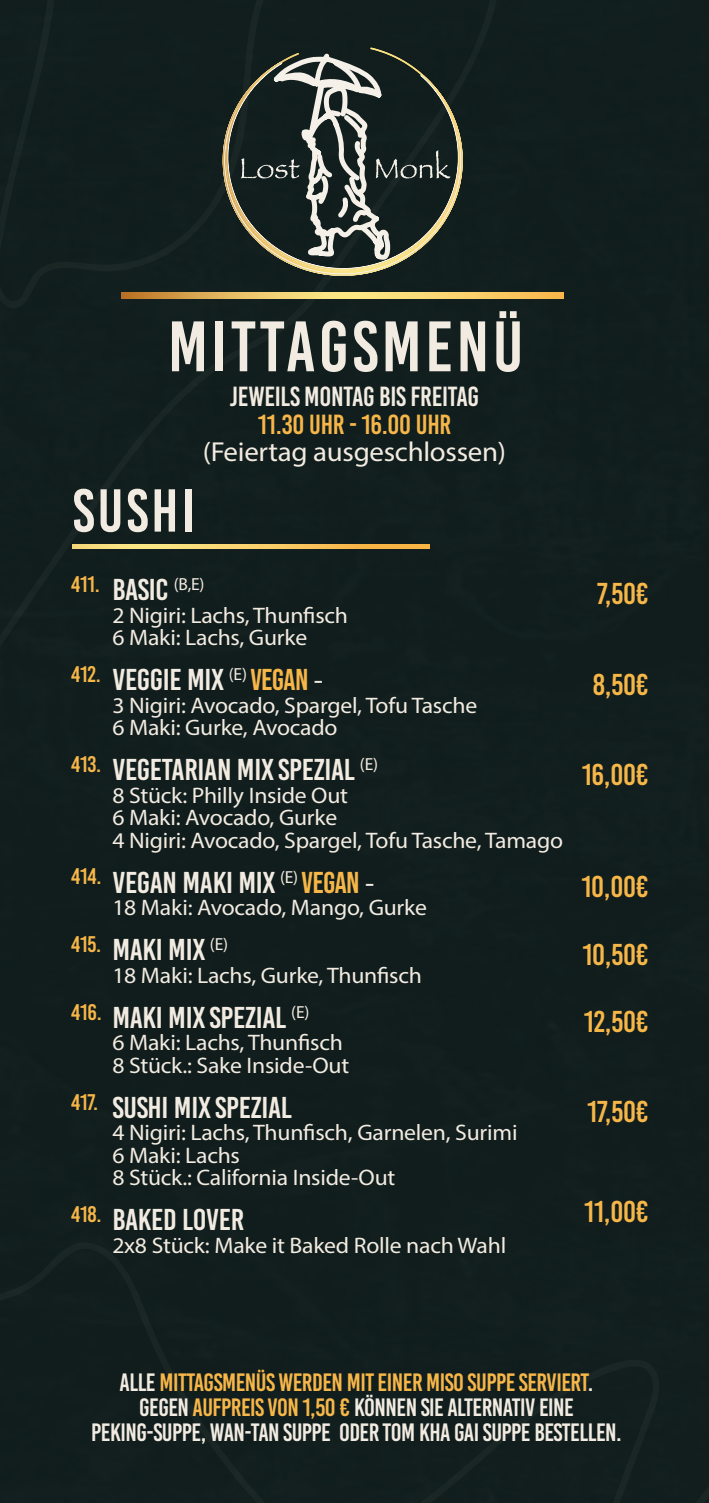
<style>
.page{position:relative;width:709px;height:1503px;background:#fff}
.page>*{position:absolute;margin:0;border:0;box-sizing:border-box;transform-origin:0 0}
.t1{font:71.25px "Bebas Kai";letter-spacing:.05em;color:#f2ebe1}
.t2{font:60.5px "Bebas Kai";letter-spacing:.05em;color:#f2ebe1}
.t3{font:30px "Bebas Kai";letter-spacing:-.01em;color:#f2ebe1;scale:1.05 1}
.t4{font:30px "Bebas Kai";letter-spacing:-.01em;color:#f7b648}
.t5{font:27.5px "Myriad Pro";letter-spacing:-.01em;color:#f2ebe1;scale:1.05 1}
.t6{font:27.5px "Bebas Kai";letter-spacing:-.01em;color:#f2ebe1}
.t7{font:27.5px "Bebas Kai";letter-spacing:-.01em;color:#f7b648}
.t8{font:25px "Bebas Kai";letter-spacing:-.02em;color:#f2ebe1}
.t9{font:25px "Bebas Kai";letter-spacing:-.02em;color:#f7b648}
.t10{font:22.5px "Myriad Pro";letter-spacing:-.01em;color:#f2ebe1;scale:1.05 1}
.t11{font:22.5px "Bebas Kai";letter-spacing:-.01em;color:#f7b648}
.s1{font-family:"Bebas Neue";color:#f7b648}
.s2{font-family:"Myriad Pro"}
.s3{color:#f2ebe1}
.s4{color:#f7b648}
</style>
<div class="page">
<div style="left:97px;top:0;width:612px;height:1502px;background:#111e1d"></div>
<div style="left:97px;top:0;width:366px;height:308px;background:#111e1d"></div>
<div style="left:644px;top:1368px;width:65px;height:134px;background:#111e1e"></div>
<div style="left:0;top:0;width:97px;height:1502px;background:#111e1d"></div>
<svg style="left:121px;top:293px;width:443px;height:5px;background:#edc365"></svg>
<div style="left:222px;top:0;width:242px;height:277px;background:#111e1d"></div>
<svg style="left:223px;top:62px;width:240px;height:214px;background:#404537"></svg>
<svg style="left:241px;top:35px;width:209px;height:228px;background:#39423e"></svg>
<svg style="left:73px;top:544px;width:356px;height:5px;background:#f9ce68"></svg>
<p class="t1" style="left:168px;top:308px;width:357px">MITTAGSMENÜ</p>
<p class="t2" style="left:73px;top:478px;width:124px">SUSHI</p>
<p class="t6" style="left:230px;top:382px;width:250px">JEWEILS MONTAG BIS FREITAG</p>
<p class="t7" style="left:258px;top:409px;width:195px">11.30 UHR - 16.00 UHR</p>
<p class="t5" style="left:203px;top:435px;width:290px">(Feiertag ausgeschlossen)</p>
<p class="t11" style="left:71px;top:572px;width:30px">411.</p>
<p class="t11" style="left:71px;top:662px;width:31px">412.</p>
<p class="t11" style="left:71px;top:752px;width:32px">413.</p>
<p class="t11" style="left:71px;top:864px;width:32px">414.</p>
<p class="t11" style="left:71px;top:932px;width:32px">415.</p>
<p class="t11" style="left:71px;top:999px;width:32px">416.</p>
<p class="t11" style="left:71px;top:1089px;width:29px">417.</p>
<p class="t11" style="left:71px;top:1202px;width:32px">418.</p>
<p class="t3" style="left:112px;top:573px;width:89px">BASIC <sup>(B,E)</sup></p>
<p class="t10" style="left:112px;top:601px;width:226px">2 Nigiri: Lachs, Thunfisch</p>
<p class="t10" style="left:112px;top:623px;width:187px">6 Maki: Lachs, Gurke</p>
<p class="t3" style="left:112px;top:663px;width:202px">VEGGIE MIX <sup>(E)</sup> <span class="s1">VEGAN</span> <span class="s2">-</span></p>
<p class="t10" style="left:112px;top:691px;width:349px">3 Nigiri: Avocado, Spargel, Tofu Tasche</p>
<p class="t10" style="left:112px;top:713px;width:216px">6 Maki: Gurke, Avocado</p>
<p class="t3" style="left:112px;top:753px;width:255px">VEGETARIAN MIX SPEZIAL <sup>(E)</sup></p>
<p class="t10" style="left:112px;top:781px;width:226px">8 Stück: Philly Inside Out</p>
<p class="t10" style="left:112px;top:803px;width:216px">6 Maki: Avocado, Gurke</p>
<p class="t10" style="left:112px;top:826px;width:431px">4 Nigiri: Avocado, Spargel, Tofu Tasche, Tamago</p>
<p class="t3" style="left:112px;top:866px;width:251px">VEGAN MAKI MIX <sup>(E)</sup> <span class="s1">VEGAN</span> <span class="s2">-</span></p>
<p class="t10" style="left:112px;top:893px;width:301px">18 Maki: Avocado, Mango, Gurke</p>
<p class="t3" style="left:112px;top:933px;width:112px">MAKI MIX <sup>(E)</sup></p>
<p class="t10" style="left:112px;top:961px;width:296px">18 Maki: Lachs, Gurke, Thunfisch</p>
<p class="t3" style="left:112px;top:1001px;width:189px">MAKI MIX SPEZIAL <sup>(E)</sup></p>
<p class="t10" style="left:112px;top:1028px;width:221px">6 Maki: Lachs, Thunfisch</p>
<p class="t10" style="left:112px;top:1051px;width:227px">8 Stück.: Sake Inside-Out</p>
<p class="t3" style="left:112px;top:1091px;width:173px">SUSHI MIX SPEZIAL</p>
<p class="t10" style="left:112px;top:1118px;width:387px">4 Nigiri: Lachs, Thunfisch, Garnelen, Surimi</p>
<p class="t10" style="left:112px;top:1141px;width:123px">6 Maki: Lachs</p>
<p class="t10" style="left:112px;top:1163px;width:271px">8 Stück.: California Inside-Out</p>
<p class="t3" style="left:112px;top:1203px;width:127px">BAKED LOVER</p>
<p class="t10" style="left:112px;top:1231px;width:377px">2x8 Stück: Make it Baked Rolle nach Wahl</p>
<p class="t4" style="left:597px;top:578px;width:53px">7,50€</p>
<p class="t4" style="left:593px;top:668px;width:57px">8,50€</p>
<p class="t4" style="left:581px;top:758px;width:69px">16,00€</p>
<p class="t4" style="left:581px;top:870px;width:69px">10,00€</p>
<p class="t4" style="left:582px;top:938px;width:68px">10,50€</p>
<p class="t4" style="left:584px;top:1005px;width:66px">12,50€</p>
<p class="t4" style="left:587px;top:1095px;width:63px">17,50€</p>
<p class="t4" style="left:584px;top:1195px;width:66px">11,00€</p>
<p class="t9" style="left:119px;top:1368px;width:475px"><span class="s3">ALLE</span> MITTAGSMENÜS WERDEN MIT EINER MISO SUPPE SERVIERT<span class="s3">.</span></p>
<p class="t8" style="left:139px;top:1393px;width:436px">GEGEN <span class="s4">AUFPREIS VON 1,50 €</span> KÖNNEN SIE ALTERNATIV EINE</p>
<p class="t8" style="left:91px;top:1418px;width:532px">PEKING-SUPPE, WAN-TAN SUPPE ODER TOM KHA GAI SUPPE BESTELLEN.</p>
</div>
